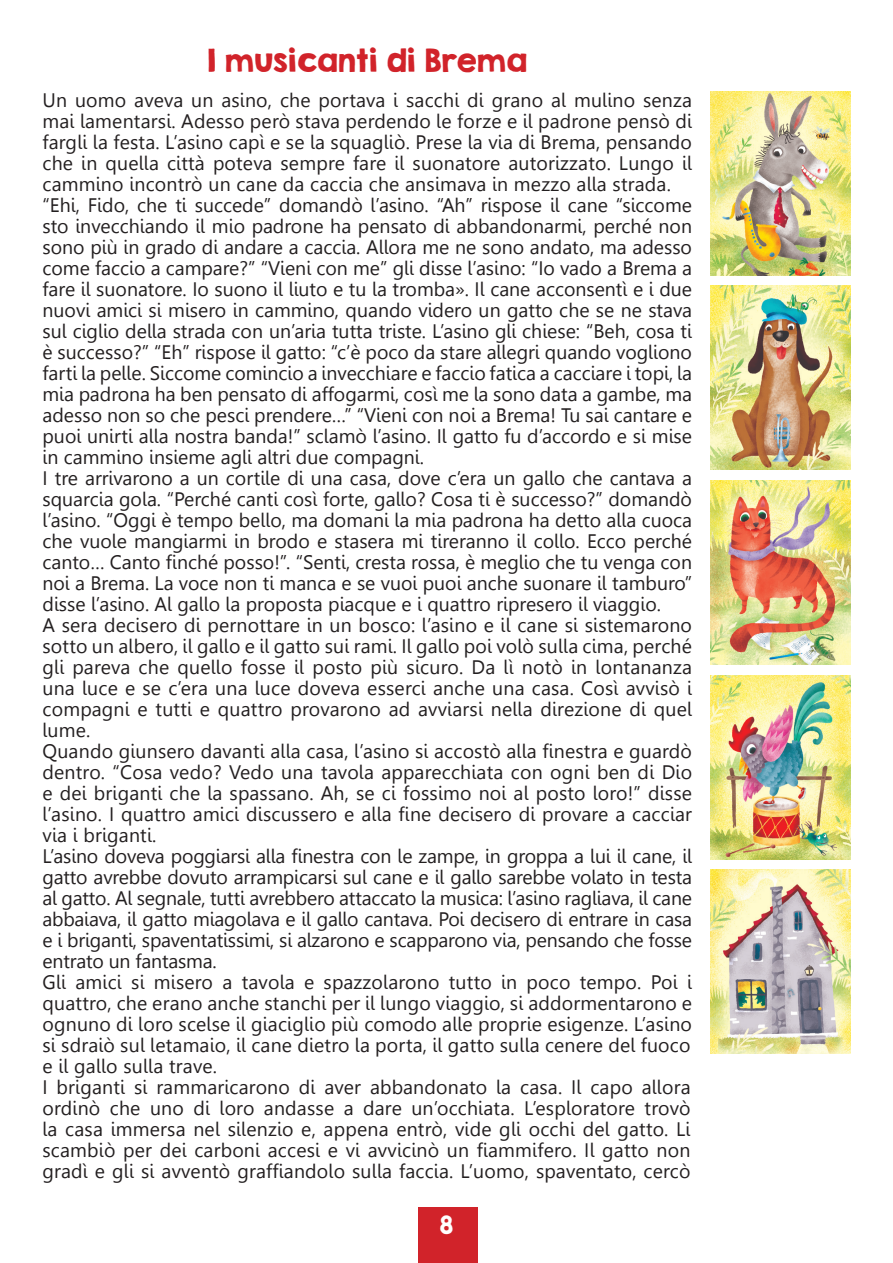
<style>
.page{position:relative;width:893px;height:1263px;background:#fff}
.page>*{position:absolute;margin:0;border:0;box-sizing:border-box;transform-origin:0 0}
.t1{font:28.5px "KG Second Chances Solid";letter-spacing:.02em;color:#d1232a}
.t2{font:22.5px "KG Second Chances Solid";color:#fff}
.t3{font:19.5px/21px "Leelawadee";letter-spacing:.01em;color:#231f20;text-align:justify}
</style>
<div class="page">
<div style="left:418px;top:1208px;width:60px;height:55px;background:#d1232a"></div>
<img style="left:711px;top:480px;width:139px;height:184px">
<img style="left:711px;top:675px;width:139px;height:184px">
<img style="left:711px;top:286px;width:139px;height:184px">
<img style="left:711px;top:870px;width:139px;height:184px">
<img style="left:711px;top:91px;width:139px;height:184px">
<p class="t1" style="left:208px;top:43px;width:321px">I musicanti di Brema</p>
<p class="t3" style="left:43px;top:89px;width:651px">Un uomo aveva un asino, che portava i sacchi di grano al mulino senza mai lamentarsi. Adesso però stava perdendo le forze e il padrone pensò di fargli la festa. L’asino capì e se la squagliò. Prese la via di Brema, pensando che in quella città poteva sempre fare il suonatore autorizzato. Lungo il cammino incontrò un cane da caccia che ansimava in mezzo alla strada.</p>
<p class="t3" style="left:43px;top:194px;width:651px">“Ehi, Fido, che ti succede” domandò l’asino. “Ah” rispose il cane “siccome sto invecchiando il mio padrone ha pensato di abbandonarmi, perché non sono più in grado di andare a caccia. Allora me ne sono andato, ma adesso come faccio a campare?” “Vieni con me” gli disse l’asino: “Io vado a Brema a fare il suonatore. Io suono il liuto e tu la tromba». Il cane acconsentì e i due nuovi amici si misero in cammino, quando videro un gatto che se ne stava sul ciglio della strada con un’aria tutta triste. L’asino gli chiese: “Beh, cosa ti è successo?” “Eh” rispose il gatto: “c’è poco da stare allegri quando vogliono farti la pelle. Siccome comincio a invecchiare e faccio fatica a cacciare i topi, la mia padrona ha ben pensato di affogarmi, così me la sono data a gambe, ma adesso non so che pesci prendere…” “Vieni con noi a Brema! Tu sai cantare e puoi unirti alla nostra banda!” sclamò l’asino. Il gatto fu d’accordo e si mise in cammino insieme agli altri due compagni.</p>
<p class="t3" style="left:43px;top:467px;width:651px">I tre arrivarono a un cortile di una casa, dove c’era un gallo che cantava a squarcia gola. “Perché canti così forte, gallo? Cosa ti è successo?” domandò l’asino. “Oggi è tempo bello, ma domani la mia padrona ha detto alla cuoca che vuole mangiarmi in brodo e stasera mi tireranno il collo. Ecco perché canto… Canto finché posso!”. “Senti, cresta rossa, è meglio che tu venga con noi a Brema. La voce non ti manca e se vuoi puoi anche suonare il tamburo” disse l’asino. Al gallo la proposta piacque e i quattro ripresero il viaggio.</p>
<p class="t3" style="left:43px;top:614px;width:651px">A sera decisero di pernottare in un bosco: l’asino e il cane si sistemarono sotto un albero, il gallo e il gatto sui rami. Il gallo poi volò sulla cima, perché gli pareva che quello fosse il posto più sicuro. Da lì notò in lontananza una luce e se c’era una luce doveva esserci anche una casa. Così avvisò i compagni e tutti e quattro provarono ad avviarsi nella direzione di quel lume.</p>
<p class="t3" style="left:43px;top:740px;width:651px">Quando giunsero davanti alla casa, l’asino si accostò alla finestra e guardò dentro. “Cosa vedo? Vedo una tavola apparecchiata con ogni ben di Dio e dei briganti che la spassano. Ah, se ci fossimo noi al posto loro!” disse l’asino. I quattro amici discussero e alla fine decisero di provare a cacciar via i briganti.</p>
<p class="t3" style="left:43px;top:845px;width:651px">L’asino doveva poggiarsi alla finestra con le zampe, in groppa a lui il cane, il gatto avrebbe dovuto arrampicarsi sul cane e il gallo sarebbe volato in testa al gatto. Al segnale, tutti avrebbero attaccato la musica: l’asino ragliava, il cane abbaiava, il gatto miagolava e il gallo cantava. Poi decisero di entrare in casa e i briganti, spaventatissimi, si alzarono e scapparono via, pensando che fosse entrato un fantasma.</p>
<p class="t3" style="left:43px;top:971px;width:651px">Gli amici si misero a tavola e spazzolarono tutto in poco tempo. Poi i quattro, che erano anche stanchi per il lungo viaggio, si addormentarono e ognuno di loro scelse il giaciglio più comodo alle proprie esigenze. L’asino si sdraiò sul letamaio, il cane dietro la porta, il gatto sulla cenere del fuoco e il gallo sulla trave.</p>
<p class="t3" style="left:43px;top:1076px;width:650px">I briganti si rammaricarono di aver abbandonato la casa. Il capo allora ordinò che uno di loro andasse a dare un’occhiata. L’esploratore trovò la casa immersa nel silenzio e, appena entrò, vide gli occhi del gatto. Li scambiò per dei carboni accesi e vi avvicinò un fiammifero. Il gatto non gradì e gli si avventò graffiandolo sulla faccia. L’uomo, spaventato, cercò</p>
<p class="t2" style="left:440px;top:1211px;width:15px">8</p>
</div>
